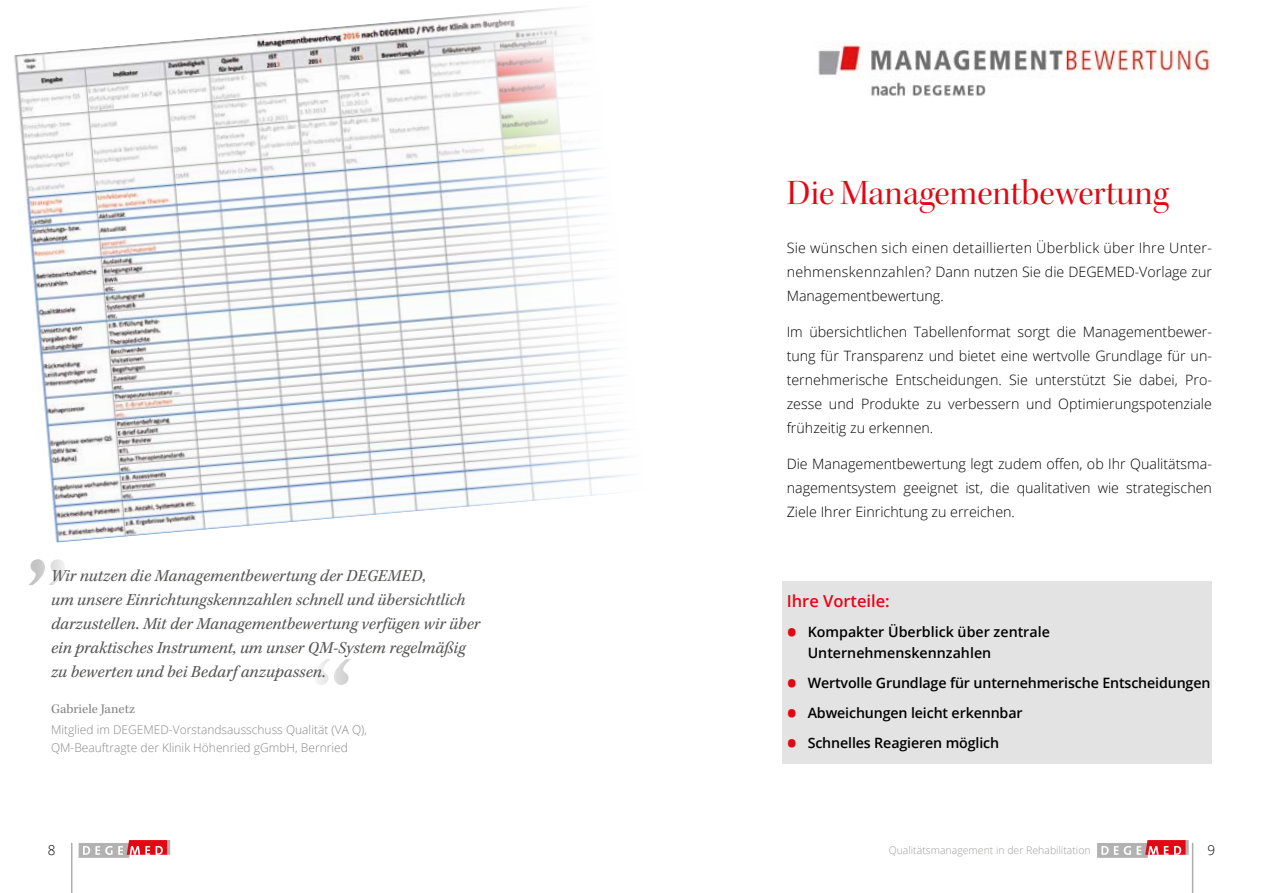
<style>
.page{position:relative;width:1263px;height:893px;background:#fff}
.page>*{position:absolute;margin:0;border:0;box-sizing:border-box;transform-origin:0 0}
.t1{font:36px "Kepler Std Disp";color:#e30613}
.t2{font:italic 17.25px/24px "Kepler Std";color:#575756}
.t3{font:600 16.5px "Open Sans";color:#e30613}
.t4{font:300 14.25px/24px "Open Sans";color:#000;text-align:justify}
.t5{font:600 14.25px/21px "Open Sans";letter-spacing:-.01em;color:#000}
.t6{font:13.5px "Kepler Std";color:#878787}
.t7{font:300 13.5px "Open Sans";color:#000}
.t8{font:300 12px/18px "Open Sans";color:#878787}
.t9{font:300 10.5px "Open Sans";color:#9d9d9c}
.s1{font-weight:700;font-size:27px;color:#e30613}
</style>
<div class="page">
<hr style="left:167px;top:840px;width:3px;height:15px;background:#b3b2b2">
<svg style="left:79px;top:840px;width:88px;height:18px"></svg>
<hr style="left:1186px;top:840px;width:3px;height:15px;background:#b3b2b2">
<svg style="left:1097px;top:840px;width:89px;height:18px"></svg>
<hr style="left:71px;top:843px;width:1px;height:50px;background:#aeaeae">
<hr style="left:1192px;top:843px;width:1px;height:50px;background:#aeaeae">
<div style="left:782px;top:581px;width:430px;height:183px;background:#e3e3e3"></div>
<img style="left:14px;top:7px;width:614px;height:535px">
<svg style="left:316px;top:659px;width:35px;height:26px"></svg>
<svg style="left:28px;top:559px;width:37px;height:26px"></svg>
<img style="left:818px;top:43px;width:393px;height:53px">
<h1 class="t1" style="left:787px;top:172px;width:383px">Die Managementbewertung</h1>
<p class="t2" style="left:51px;top:564px;width:431px">Wir nutzen die Managementbewertung der DEGEMED,<br>um unsere Einrichtungskennzahlen schnell und übersichtlich darzustellen. Mit der Managementbewertung verfügen wir über ein praktisches Instrument, um unser QM-System regelmäßig zu bewerten und bei Bedarf anzupassen.</p>
<p class="t6" style="left:51px;top:701px;width:86px">Gabriele Janetz</p>
<p class="t8" style="left:51px;top:720px;width:318px">Mitglied im DEGEMED-Vorstandsausschuss Qualität (VA Q),<br>QM-Beauftragte der Klinik Höhenried gGmbH, Bernried</p>
<p class="t4" style="left:787px;top:236px;width:427px">Sie wünschen sich einen detaillierten Überblick über Ihre Unter&shy;nehmenskennzahlen? Dann nutzen Sie die DEGEMED-Vorlage zur Managementbewertung.</p>
<p class="t4" style="left:787px;top:320px;width:427px">Im übersichtlichen Tabellenformat sorgt die Managementbewer&shy;tung für Transparenz und bietet eine wertvolle Grundlage für un&shy;ternehmerische Entscheidungen. Sie unterstützt Sie dabei, Pro&shy;zesse und Produkte zu verbessern und Optimierungspotenziale frühzeitig zu erkennen.</p>
<p class="t4" style="left:787px;top:452px;width:427px">Die Managementbewertung legt zudem offen, ob Ihr Qualitätsma&shy;nagementsystem geeignet ist, die qualitativen wie strategischen Ziele Ihrer Einrichtung zu erreichen.</p>
<p class="t3" style="left:787px;top:590px;width:105px">Ihre Vorteile:</p>
<p class="t5" style="left:808px;top:621px;width:244px;text-indent:-21px"><span class="s1">•</span> Kompakter Überblick über zentrale<br>Unternehmenskennzahlen</p>
<p class="t5" style="left:787px;top:672px;width:425px"><span class="s1">•</span> Wertvolle Grundlage für unternehmerische Entscheidungen</p>
<p class="t5" style="left:787px;top:702px;width:237px"><span class="s1">•</span> Abweichungen leicht erkennbar</p>
<p class="t5" style="left:787px;top:732px;width:214px"><span class="s1">•</span> Schnelles Reagieren möglich</p>
<p class="t7" style="left:48px;top:841px;width:9px">8</p>
<p class="t9" style="left:889px;top:843px;width:203px">Qualitätsmanagement in der Rehabilitation</p>
<p class="t7" style="left:1207px;top:841px;width:9px">9</p>
</div>
